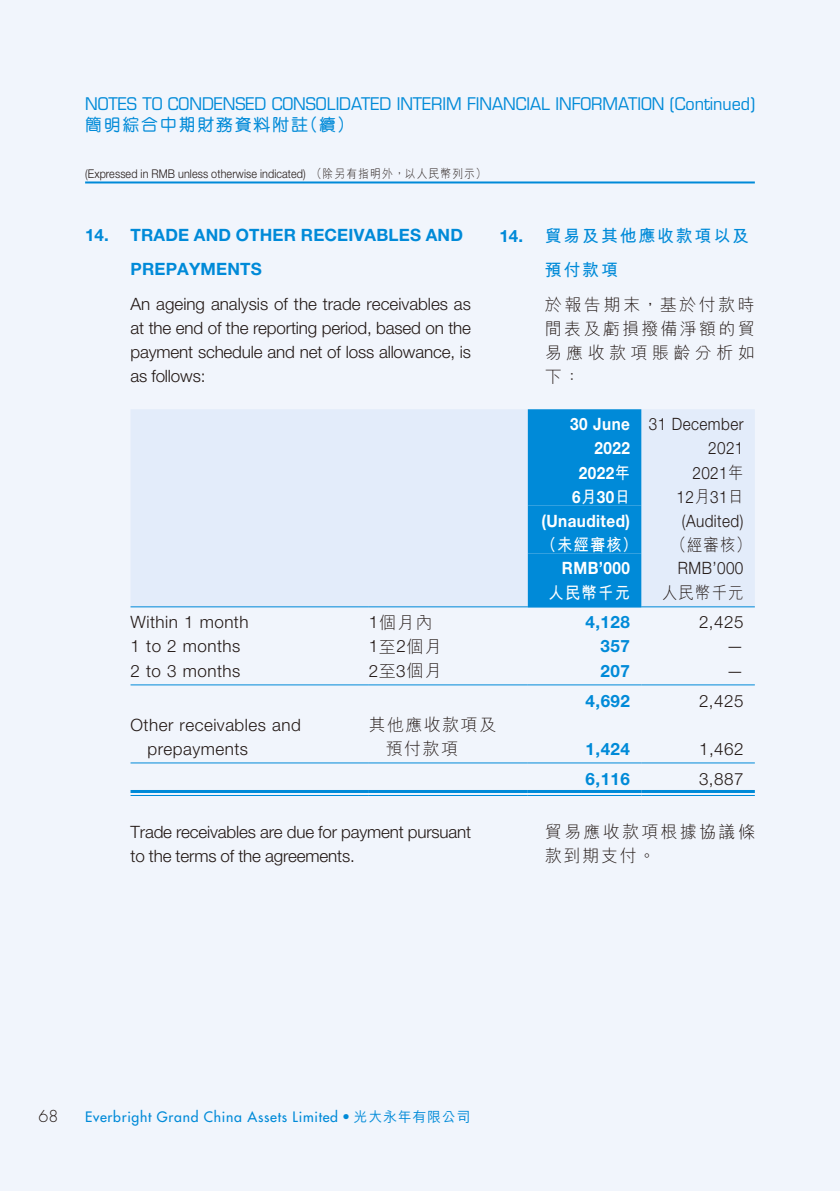
<style>
.page{position:relative;width:840px;height:1191px;background:#fff}
.page>*{position:absolute;margin:0;border:0;box-sizing:border-box;transform-origin:0 0}
.t1{font:300 17px/24px "Helvetica Neue LT Std";letter-spacing:-.01em;color:#231916;text-align:justify}
.t2{font:700 17px/34px "Helvetica Neue LT Std";letter-spacing:.01em;color:#008ad8}
.t3{font:17px "Eurostile LT Std";letter-spacing:-.005em;color:#008ad8;scale:.95 1}
.t4{font:300 17px/24px "M Hei HK";letter-spacing:.135em;color:#231916;text-align:justify}
.t5{font:300 17px/24px "Helvetica Neue LT Std";letter-spacing:.03em;color:#231916}
.t6{font:700 17px/24px "Helvetica Neue LT Std";letter-spacing:.03em;color:#fff;text-align:right;scale:.9 1}
.t7{font:300 17px/24px "Helvetica Neue LT Std";letter-spacing:.03em;color:#231916;text-align:right;scale:.9 1}
.t8{font:700 17px/34px "M Hei HK";letter-spacing:.1em;color:#008ad8}
.t9{font:300 17px/24px "Helvetica Neue LT Std";letter-spacing:-.01em;color:#231916;text-align:right;scale:.9 1}
.t10{font:500 17px "M Yuen HK";letter-spacing:.1em;color:#008ad8}
.t11{font:700 17px "M Hei HK";letter-spacing:.08em;color:#fff;scale:.9 1}
.t12{font:300 17px/24px "M Hei HK";letter-spacing:.08em;color:#231916}
.t13{font:300 17px "M Hei HK";letter-spacing:.135em;color:#231916;scale:.9 1}
.t14{font:300 16px "Futura Std";color:#231916}
.t15{font:500 14px "Futura Std";letter-spacing:.05em;color:#008ad8}
.t16{font:300 12px "Helvetica Neue LT Std";letter-spacing:.01em;color:#231916;scale:.9 1}
.s1{font-family:"M Hei HK"}
.s2{font-family:"Helvetica Neue LT Std"}
</style>
<div class="page">
<div style="left:0;top:0;width:839px;height:1191px;background:#f1f5fc"></div>
<hr style="left:839px;top:0;width:1px;height:1191px;background:#f1f5fc">
<hr style="left:85px;top:181px;width:669px;height:2px;background:#008ad8">
<div style="left:131px;top:409px;width:623px;height:197px;background:#e3ecfa"></div>
<div style="left:527px;top:409px;width:114px;height:197px;background:#008ad8"></div>
<hr style="left:130px;top:606px;width:239px;height:1px;background:#008ad8">
<hr style="left:369px;top:606px;width:158px;height:1px;background:#008ad8">
<hr style="left:527px;top:606px;width:114px;height:1px;background:#008ad8">
<hr style="left:641px;top:606px;width:113px;height:1px;background:#008ad8">
<hr style="left:130px;top:684px;width:239px;height:1px;background:#008ad8">
<hr style="left:369px;top:684px;width:158px;height:1px;background:#008ad8">
<hr style="left:527px;top:684px;width:114px;height:1px;background:#008ad8">
<hr style="left:641px;top:684px;width:113px;height:1px;background:#008ad8">
<hr style="left:130px;top:762px;width:239px;height:1px;background:#008ad8">
<hr style="left:369px;top:762px;width:158px;height:1px;background:#008ad8">
<hr style="left:527px;top:762px;width:114px;height:1px;background:#008ad8">
<hr style="left:641px;top:762px;width:113px;height:1px;background:#008ad8">
<hr style="left:130px;top:790px;width:239px;height:3px;background:#008ad8">
<hr style="left:130px;top:795px;width:239px;height:1px;background:#008ad8">
<hr style="left:369px;top:790px;width:158px;height:3px;background:#008ad8">
<hr style="left:369px;top:795px;width:158px;height:1px;background:#008ad8">
<hr style="left:527px;top:790px;width:114px;height:3px;background:#008ad8">
<hr style="left:527px;top:795px;width:114px;height:1px;background:#008ad8">
<hr style="left:641px;top:790px;width:113px;height:3px;background:#008ad8">
<hr style="left:641px;top:795px;width:113px;height:1px;background:#008ad8">
<p class="t3" style="left:85px;top:93px;width:706px">NOTES TO CONDENSED CONSOLIDATED INTERIM FINANCIAL INFORMATION (Continued)</p>
<p class="t10" style="left:85px;top:116px;width:270px">簡明綜合中期財務資料附註（續）</p>
<p class="t16" style="left:85px;top:167px;width:447px">(Expressed in RMB unless otherwise indicated) <span class="s1">（除另有指明外，以人民幣列示）</span></p>
<p class="t2" style="left:130px;top:217px;width:334px;text-indent:-45px">14. TRADE AND OTHER RECEIVABLES AND<br>PREPAYMENTS</p>
<p class="t1" style="left:130px;top:292px;width:342px">An ageing analysis of the trade receivables as at the end of the reporting period, based on the payment schedule and net of loss allowance, is as follows:</p>
<p class="t8" style="left:544px;top:217px;width:205px;text-indent:-45px"><span class="s2">14.</span> 貿易及其他應收款項以及預付款項</p>
<p class="t4" style="left:544px;top:293px;width:211px">於報告期末，基於付款時間表及虧損撥備淨額的貿易應收款項賬齡分析如下：</p>
<p class="t6" style="left:570px;top:412px;width:68px">30 June<br>2022</p>
<p class="t7" style="left:648px;top:412px;width:107px">31 December<br>2021</p>
<p class="t6" style="left:571px;top:461px;width:66px;text-align:center">2022<span class="s1">年<br></span>6<span class="s1">月</span>30<span class="s1">日</span></p>
<p class="t9" style="left:676px;top:461px;width:76px">2021<span class="s1">年<br></span>12<span class="s1">月</span>31<span class="s1">日</span></p>
<p class="t6" style="left:541px;top:509px;width:100px">(Unaudited)</p>
<p class="t7" style="left:681px;top:509px;width:70px">(Audited)</p>
<p class="t11" style="left:541px;top:532px;width:108px">（未經審核）</p>
<p class="t13" style="left:671px;top:536px;width:90px">（經審核）</p>
<p class="t6" style="left:561px;top:556px;width:77px">RMB’000</p>
<p class="t9" style="left:677px;top:556px;width:74px">RMB’000</p>
<p class="t11" style="left:548px;top:580px;width:92px">人民幣千元</p>
<p class="t13" style="left:661px;top:584px;width:92px">人民幣千元</p>
<p class="t5" style="left:130px;top:610px;width:119px">Within 1 month</p>
<p class="t4" style="left:368px;top:610px;width:65px"><span class="s2">1</span>個月內</p>
<p class="t2" style="left:585px;top:605px;width:46px">4,128</p>
<p class="t1" style="left:698px;top:610px;width:46px">2,425</p>
<p class="t5" style="left:130px;top:634px;width:111px">1 to 2 months</p>
<p class="t4" style="left:368px;top:634px;width:74px"><span class="s2">1</span>至<span class="s2">2</span>個月</p>
<p class="t2" style="left:600px;top:629px;width:31px">357</p>
<p class="t1" style="left:726px;top:634px;width:18px">—</p>
<p class="t5" style="left:130px;top:658px;width:111px">2 to 3 months</p>
<p class="t4" style="left:368px;top:658px;width:74px"><span class="s2">2</span>至<span class="s2">3</span>個月</p>
<p class="t2" style="left:600px;top:653px;width:31px">207</p>
<p class="t1" style="left:726px;top:658px;width:18px">—</p>
<p class="t2" style="left:585px;top:683px;width:46px">4,692</p>
<p class="t1" style="left:698px;top:688px;width:46px">2,425</p>
<p class="t5" style="left:147px;top:712px;width:155px;text-indent:-17px">Other receivables and prepayments</p>
<p class="t12" style="left:386px;top:713px;width:111px;text-indent:-17px">其他應收款項及預付款項</p>
<p class="t2" style="left:585px;top:731px;width:46px">1,424</p>
<p class="t1" style="left:698px;top:736px;width:46px">1,462</p>
<p class="t2" style="left:585px;top:761px;width:46px">6,116</p>
<p class="t1" style="left:698px;top:766px;width:46px">3,887</p>
<p class="t1" style="left:130px;top:820px;width:342px">Trade receivables are due for payment pursuant to the terms of the agreements.</p>
<p class="t4" style="left:544px;top:819px;width:211px">貿易應收款項根據協議條款到期支付。</p>
<p class="t14" style="left:39px;top:1106px;width:21px">68</p>
<p class="t15" style="left:85px;top:1107px;width:387px">Everbright Grand China Assets Limited <span class="s1">• 光大永年有限公司</span></p>
</div>
